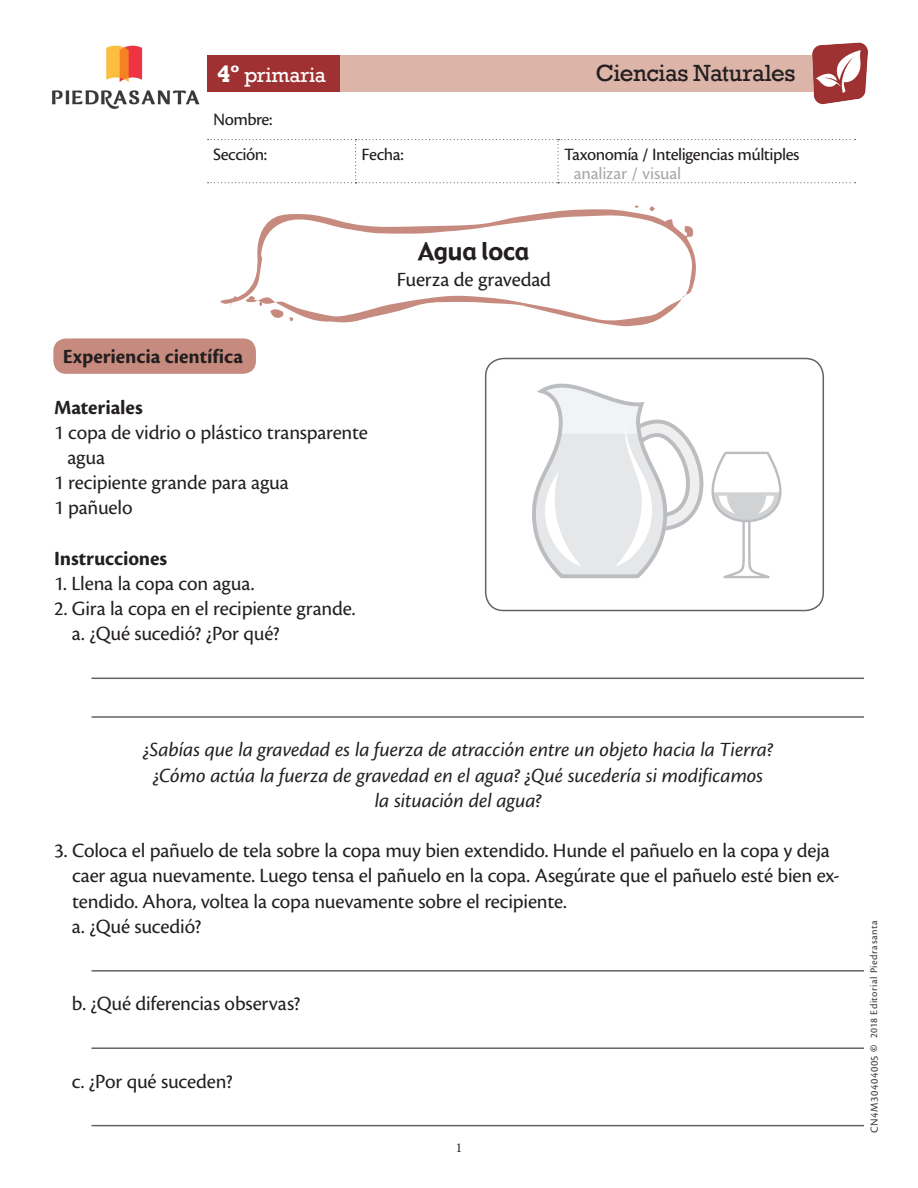
<style>
.page{position:relative;width:918px;height:1188px;background:#fff}
.page>*{position:absolute;margin:0;border:0;box-sizing:border-box;transform-origin:0 0}
.t1{font:24px "Rockwell";letter-spacing:-.015em;color:#231f20}
.t2{font:24px "Gadget";color:#231f20}
.t3{font:21px/25.2px "Cronos Pro";letter-spacing:-.01em;color:#231f20}
.t4{font:italic 21px "Cronos Pro";letter-spacing:-.005em;color:#231f20}
.t5{font:700 21px "Cronos Pro";letter-spacing:-.005em;color:#231f20}
.t6{font:21px "Rockwell";letter-spacing:-.005em;color:#fff}
.t7{font:18px/34.7px "Cronos Pro Capt";letter-spacing:-.03em;color:#231f20}
.Nombre_alumno{font:18px "Cronos Pro Capt";letter-spacing:-.01em;color:#a8a9ad}
.t8{font:13.5px "Minion Pro";color:#231f20}
._2014_Editorial_Pie{font:10.5px "Cronos Pro Capt";letter-spacing:.04em;color:#3e3e3f}
.s1{font-weight:700;font-size:24px}
.s2{font-size:11.25px}
.s3{font-family:"Cronos Pro";font-weight:700}
</style>
<div class="page">
<svg style="left:207px;top:55px;width:601px;height:37px;background:#ce978d"></svg>
<svg style="left:208px;top:139px;width:648px;height:44px"></svg>
<img style="left:51px;top:45px;width:149px;height:64px">
<img style="left:808px;top:42px;width:60px;height:63px">
<div style="left:53px;top:338px;width:203px;height:36px;background:#c68b7e;border-radius:13px"></div>
<hr style="left:92px;top:678px;width:772px;height:1px;background:#636366">
<hr style="left:92px;top:716px;width:772px;height:2px;background:#636366">
<hr style="left:92px;top:970px;width:772px;height:2px;background:#636366">
<hr style="left:92px;top:1047px;width:772px;height:2px;background:#636366">
<hr style="left:92px;top:1125px;width:772px;height:1px;background:#636366">
<svg style="left:220px;top:205px;width:476px;height:121px"></svg>
<div style="left:485px;top:358px;width:339px;height:253px;border:2px solid #636366;border-radius:18px"></div>
<svg style="left:711px;top:452px;width:71px;height:126px"></svg>
<svg style="left:532px;top:383px;width:172px;height:195px"></svg>
<p class="t6" style="left:217px;top:63px;width:111px"><span class="s1">4º</span> primaria</p>
<p class="t7" style="left:213px;top:102px;width:61px">Nombre:<br>Sección:</p>
<p class="t1" style="left:596px;top:59px;width:201px">Ciencias Naturales</p>
<p class="t7" style="left:362px;top:137px;width:44px">Fecha:</p>
<p class="t7" style="left:564px;top:137px;width:237px">Taxonomía / Inteligencias múltiples</p>
<p class="Nombre_alumno" style="left:574px;top:163px;width:109px">analizar / visual</p>
<p class="t2" style="left:418px;top:236px;width:113px">Agua loca</p>
<p class="t3" style="left:397px;top:266px;width:156px">Fuerza de gravedad</p>
<p class="t5" style="left:63px;top:345px;width:182px">Experiencia científica</p>
<p class="t5" style="left:54px;top:395px;width:90px">Materiales</p>
<p class="t3" style="left:54px;top:420px;width:316px">1 copa de vidrio o plástico transparente</p>
<p class="t3" style="left:67px;top:445px;width:39px">agua</p>
<p class="t3" style="left:54px;top:470px;width:236px">1 recipiente grande para agua</p>
<p class="t3" style="left:54px;top:495px;width:80px">1 pañuelo</p>
<p class="t5" style="left:54px;top:546px;width:115px">Instrucciones</p>
<p class="t3" style="left:54px;top:571px;width:202px">1. Llena la copa con agua.</p>
<p class="t3" style="left:54px;top:596px;width:303px">2. Gira la copa en el recipiente grande.</p>
<p class="t3" style="left:72px;top:621px;width:209px">a. ¿Qué sucedió? ¿Por qué?</p>
<p class="t4" style="left:143px;top:738px;width:631px">¿Sabías que la gravedad es la fuerza de atracción entre un objeto hacia la Tierra?</p>
<p class="t4" style="left:153px;top:763px;width:612px">¿Cómo actúa la fuerza de gravedad en el agua? ¿Qué sucedería si modificamos</p>
<p class="t4" style="left:375px;top:788px;width:168px">la situación del agua?</p>
<p class="t3" style="left:72px;top:838px;width:769px;text-indent:-18px">3. Coloca el pañuelo de tela sobre la copa muy bien extendido. Hunde el pañuelo en la copa y deja caer agua nuevamente. Luego tensa el pañuelo en la copa. Asegúrate que el pañuelo esté bien ex&shy;tendido. Ahora, voltea la copa nuevamente sobre el recipiente.</p>
<p class="t3" style="left:72px;top:914px;width:131px">a. ¿Qué sucedió?</p>
<p class="t3" style="left:72px;top:991px;width:230px">b. ¿Qué diferencias observas?</p>
<p class="t3" style="left:72px;top:1069px;width:162px">c. ¿Por qué suceden?</p>
<p class="t8" style="left:456px;top:1139px;width:8px">1</p>
<p class="_2014_Editorial_Pie" style="left:868px;top:1133px;width:214px;rotate:-90deg"><span class="s2">CN4M30404005</span> <span class="s3">©</span> 2018 Editorial Piedrasanta</p>
</div>
